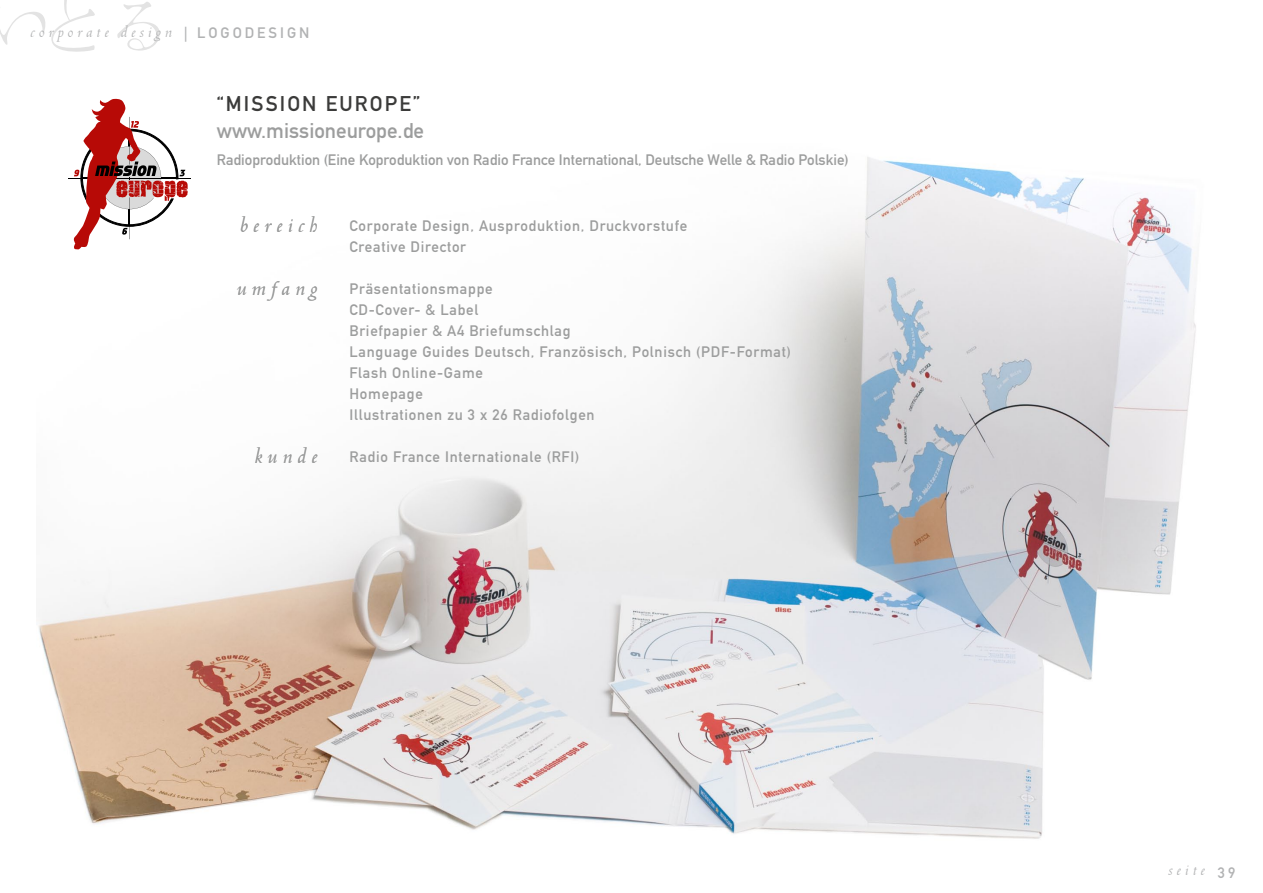
<style>
.page{position:relative;width:1263px;height:893px;background:#fff}
.page>*{position:absolute;margin:0;border:0;box-sizing:border-box;transform-origin:0 0}
.t1{font:italic 24px "Venetian 301 BT";letter-spacing:.2em;color:#9c9d9d}
.t2{font:21px "DIN Mittelschrift";color:#9c9d9d}
.t3{font:21px "DIN Mittelschrift";letter-spacing:.1em;color:#3b3b3a}
.t4{font:italic 18px "Venetian 301 BT";letter-spacing:.2em;color:#b1b2b3}
.t5{font:15px/21px "DIN Mittelschrift";letter-spacing:.05em;color:#9c9d9d}
.t6{font:15px "DIN Mittelschrift";color:#9c9d9d}
</style>
<div class="page">
<svg style="left:117px;top:2px;width:43px;height:49px"></svg>
<svg style="left:0;top:0;width:95px;height:52px"></svg>
<img style="left:37px;top:157px;width:1159px;height:682px">
<hr style="left:68px;top:178px;width:122px;height:1px;background:#000">
<svg style="left:72px;top:98px;width:116px;height:152px"></svg>
<p class="t4" style="left:31px;top:22px;width:280px">corporate design <sub>|</sub> <sub>logodesign</sub></p>
<h2 class="t3" style="left:217px;top:91px;width:205px">“Mission Europe”</h2>
<h2 class="t2" style="left:217px;top:118px;width:209px">www.missioneurope.de</h2>
<p class="t6" style="left:217px;top:151px;width:633px">Radioproduktion (Eine Koproduktion von Radio France International, Deutsche Welle &amp; Radio Polskie)</p>
<h1 class="t1" style="left:241px;top:212px;width:79px">bereich</h1>
<h1 class="t1" style="left:237px;top:275px;width:83px">umfang</h1>
<h1 class="t1" style="left:255px;top:443px;width:65px">kunde</h1>
<p class="t5" style="left:349px;top:216px;width:339px">Corporate Design, Ausproduktion, Druckvorstufe<br>Creative Director</p>
<p class="t5" style="left:349px;top:279px;width:443px">Präsentationsmappe<br>CD-Cover- &amp; Label<br>Briefpapier &amp; A4 Briefumschlag<br>Language Guides Deutsch, Französisch, Polnisch (PD F-Format)<br>Flash Online-Game<br>Homepage<br>Illustrationen zu 3 x 26 Radiofolgen</p>
<p class="t5" style="left:349px;top:447px;width:231px">Radio France Internationale (RFI)</p>
<p class="t4" style="left:1168px;top:861px;width:68px">seite <sub>39</sub></p>
</div>
